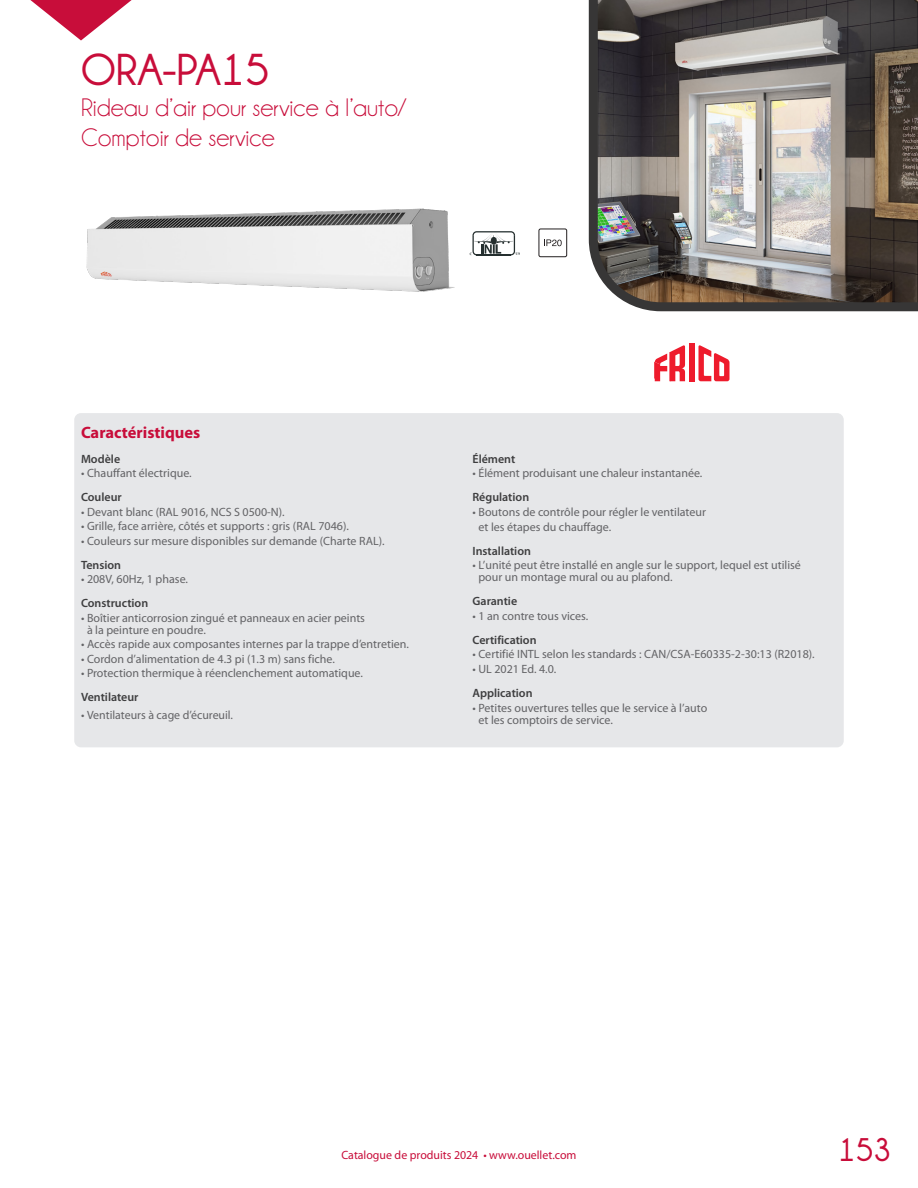
<style>
.page{position:relative;width:918px;height:1188px;background:#fff}
.page>*{position:absolute;margin:0;border:0;box-sizing:border-box;transform-origin:0 0}
.t1{font:700 45px "Champagne&Limousines";color:#c80d3a}
.t2{font:700 33px "Champagne&Limousines";color:#c80d3a}
.t3{font:25.5px/30.6px "Champagne&Limousines";color:#c80d3a}
.t4{font:700 16.5px "Myriad Pro";color:#c80d3a}
.t5{font:12px/12px "Myriad Pro";color:#636366}
.Caractéristiques_-_Sections{font:600 12px "Myriad Pro";color:#3e3e3f}
.t6{font:12px "Myriad Pro";color:#c80d3a}
</style>
<div class="page">
<div style="left:74px;top:413px;width:770px;height:334px;background:#e6e7e9;border-radius:7px"></div>
<svg style="left:30px;top:0;width:102px;height:40px"></svg>
<div style="left:689px;top:343px;width:5px;height:38px;background:#ee1b2c"></div>
<svg style="left:698px;top:345px;width:32px;height:36px"></svg>
<svg style="left:655px;top:345px;width:30px;height:36px"></svg>
<svg style="left:478px;top:235px;width:42px;height:20px"></svg>
<img style="left:473px;top:231px;width:42px;height:4px">
<img style="left:472px;top:235px;width:5px;height:20px">
<img style="left:511px;top:235px;width:4px;height:20px">
<img style="left:477px;top:254px;width:34px;height:1px">
<div style="left:539px;top:229px;width:28px;height:28px;border:1px solid #231f20;border-radius:2px"></div>
<svg style="left:544px;top:239px;width:18px;height:7px"></svg>
<svg style="left:588px;top:0;width:330px;height:312px;background:#7f7a75"></svg>
<img style="left:86px;top:208px;width:369px;height:84px">
<p class="t1" style="left:81px;top:45px;width:190px">ORA-PA15</p>
<p class="t3" style="left:81px;top:92px;width:327px">Rideau d’air pour service à l’auto/<br>Comptoir de service</p>
<p class="t4" style="left:81px;top:423px;width:121px">Caractéristiques</p>
<p class="Caractéristiques_-_Sections" style="left:81px;top:452px;width:41px">Modèle</p>
<p class="t5" style="left:81px;top:467px;width:112px">• Chauffant électrique.</p>
<p class="Caractéristiques_-_Sections" style="left:81px;top:491px;width:42px">Couleur</p>
<p class="t5" style="left:81px;top:506px;width:205px">• Devant blanc (RAL 9016, NCS S 0500-N).</p>
<p class="t5" style="left:81px;top:520px;width:269px">• Grille, face arrière, côtés et supports : gris (RAL 7046).</p>
<p class="t5" style="left:81px;top:535px;width:305px">• Couleurs sur mesure disponibles sur demande (Charte RAL).</p>
<p class="Caractéristiques_-_Sections" style="left:81px;top:558px;width:42px">Tension</p>
<p class="t5" style="left:81px;top:573px;width:109px">• 208V, 60Hz, 1 phase.</p>
<p class="Caractéristiques_-_Sections" style="left:81px;top:597px;width:69px">Construction</p>
<p class="t5" style="left:87px;top:612px;width:280px;text-indent:-6px">• Boîtier anticorrosion zingué et panneaux en acier peints à la peinture en poudre.</p>
<p class="t5" style="left:81px;top:638px;width:329px">• Accès rapide aux composantes internes par la trappe d’entretien.</p>
<p class="t5" style="left:81px;top:653px;width:255px">• Cordon d’alimentation de 4.3 pi (1.3 m) sans fiche.</p>
<p class="t5" style="left:81px;top:667px;width:283px">• Protection thermique à réenclenchement automatique.</p>
<p class="Caractéristiques_-_Sections" style="left:81px;top:691px;width:59px">Ventilateur</p>
<p class="t5" style="left:81px;top:709px;width:154px">• Ventilateurs à cage d’écureuil.</p>
<p class="Caractéristiques_-_Sections" style="left:472px;top:452px;width:44px">Élément</p>
<p class="t5" style="left:472px;top:467px;width:231px">• Élément produisant une chaleur instantanée.</p>
<p class="Caractéristiques_-_Sections" style="left:472px;top:491px;width:58px">Régulation</p>
<p class="t5" style="left:478px;top:504px;width:229px;line-height:15px;text-indent:-6px">• Boutons de contrôle pour régler le ventilateur et les étapes du chauffage.</p>
<p class="Caractéristiques_-_Sections" style="left:472px;top:544px;width:60px">Installation</p>
<p class="t5" style="left:478px;top:559px;width:324px;text-indent:-6px">• L’unité peut être installé en angle sur le support, lequel est utilisé pour un montage mural ou au plafond.</p>
<p class="Caractéristiques_-_Sections" style="left:472px;top:595px;width:46px">Garantie</p>
<p class="t5" style="left:472px;top:610px;width:117px">• 1 an contre tous vices.</p>
<p class="Caractéristiques_-_Sections" style="left:472px;top:633px;width:66px">Certification</p>
<p class="t5" style="left:472px;top:649px;width:344px">• Certifié INTL selon les standards : CAN/CSA-E60335-2-30:13 (R2018).</p>
<p class="t5" style="left:472px;top:663px;width:85px">• UL 2021 Ed. 4.0.</p>
<p class="Caractéristiques_-_Sections" style="left:472px;top:686px;width:62px">Application</p>
<p class="t5" style="left:478px;top:702px;width:230px;text-indent:-6px">• Petites ouvertures telles que le service à l’auto et les comptoirs de service.</p>
<p class="t6" style="left:342px;top:1148px;width:236px">Catalogue de produits 2024 • www.ouellet.com</p>
<h2 class="t2" style="left:838px;top:1131px;width:54px">153</h2>
</div>
